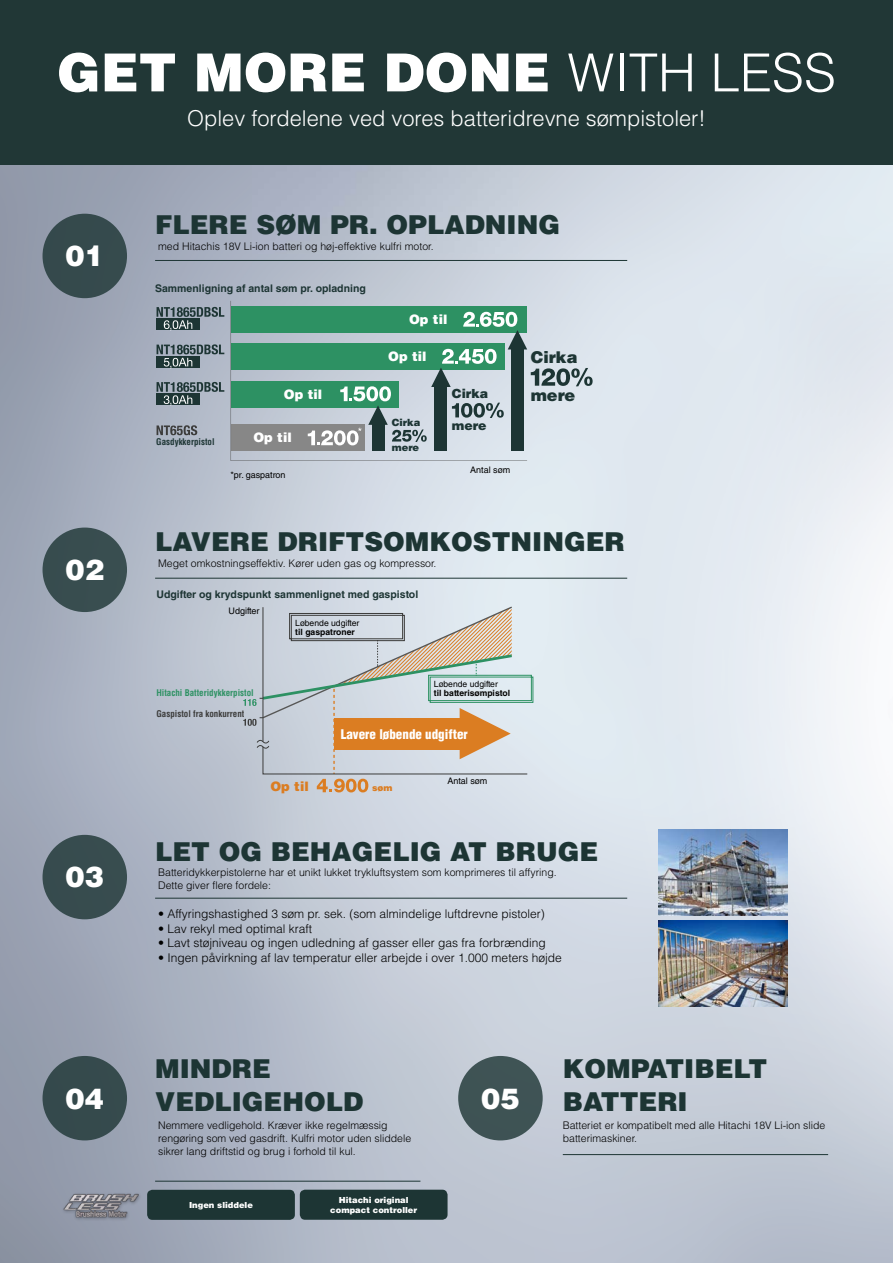
<style>
.page{position:relative;width:893px;height:1263px;background:#fff}
.page>*{position:absolute;margin:0;border:0;box-sizing:border-box;transform-origin:0 0}
.t1{font:900 52.5px "Helvetica LT Std";color:#fff}
.t2{font:900 28.65px "Helvetica LT Std";color:#fff}
.t3{font:900 26.1px/33px "Helvetica LT Std";color:#1d3534}
.t4{font:300 21.75px "Helvetica LT Std";color:#fff}
.t5{font:900 16.2px "Helvetica LT Std";color:#1d3534}
.t6{font:900 condensed 13.05px "Helvetica LT Std";color:#fff}
.t7{font:900 13.05px "Helvetica LT Std";color:#fff}
.t8{font:900 13.05px "Helvetica LT Std";color:#db7d22}
.t9{font:300 13.05px "Helvetica LT Std";color:#fff}
.t10{font:900 12.6px "Helvetica LT Std";color:#1d3534}
.t11{font:300 12px "Helvetica LT Std";color:#000}
.t12{font:300 10.5px/12.6px "Helvetica LT Std";color:#000}
.t13{font:700 10.5px "Helvetica LT Std";color:#1d3534}
.t14{font:900 9.9px "Helvetica LT Std";color:#1d3534}
.t15{font:9px "Helvetica LT Std";color:#000}
.t16{font:700 condensed 9px "Helvetica LT Std";color:#2d9163}
.t17{font:700 condensed 9px "Helvetica LT Std";color:#3c3c3b}
.t18{font:700 condensed 9px "Helvetica LT Std";color:#1d3534}
.t19{font:900 9px "Helvetica LT Std";color:#db7d22}
.t20{font:700 8.55px "Helvetica LT Std";color:#000}
.t21{font:8.55px "Helvetica LT Std";color:#000}
.t22{font:900 8.4px/10.4px "Helvetica LT Std";color:#fff;text-align:center}
.s1{font-weight:300}
</style>
<div class="page">
<img style="left:0;top:164px;width:893px;height:1099px">
<img style="left:658px;top:829px;width:129px;height:86px">
<img style="left:658px;top:920px;width:129px;height:86px">
<div style="left:157px;top:319px;width:43px;height:11px;background:#1d3534"></div>
<svg style="left:157px;top:307px;width:67px;height:22px"></svg>
<svg style="left:157px;top:366px;width:43px;height:2px"></svg>
<svg style="left:157px;top:344px;width:67px;height:22px"></svg>
<div style="left:157px;top:394px;width:43px;height:11px;background:#1d3534"></div>
<svg style="left:157px;top:382px;width:67px;height:22px"></svg>
<svg style="left:157px;top:425px;width:40px;height:10px"></svg>
<svg style="left:231px;top:301px;width:296px;height:160px;background:#7ba89a"></svg>
<div style="left:0;top:0;width:893px;height:164px;background:#213736"></div>
<div style="left:43px;top:214px;width:84px;height:84px;background:#354a4c;border-radius:50%"></div>
<div style="left:43px;top:527px;width:84px;height:85px;background:#384d4f;border-radius:50%"></div>
<div style="left:43px;top:835px;width:84px;height:84px;background:#374c4f;border-radius:50%"></div>
<div style="left:43px;top:1056px;width:84px;height:84px;background:#354a4c;border-radius:50%"></div>
<div style="left:458px;top:1056px;width:85px;height:84px;background:#3e5354;border-radius:50%"></div>
<hr style="left:155px;top:260px;width:472px;height:1px;background:#1d3534">
<hr style="left:155px;top:578px;width:472px;height:1px;background:#1d3534">
<hr style="left:155px;top:898px;width:472px;height:1px;background:#1d3534">
<hr style="left:155px;top:1181px;width:265px;height:1px;background:#1d3534">
<hr style="left:563px;top:1154px;width:265px;height:1px;background:#1d3534">
<div style="left:147px;top:1190px;width:148px;height:30px;background:#1d3534;border-radius:5px"></div>
<div style="left:300px;top:1190px;width:148px;height:30px;background:#1d3534;border-radius:5px"></div>
<img style="left:60px;top:1190px;width:83px;height:31px">
<svg style="left:308px;top:312px;width:285px;height:133px;background:#90b4ac"></svg>
<svg style="left:243px;top:605px;width:291px;height:187px;background:#ccc9c3"></svg>
<h1 class="t1" style="left:57px;top:38px;width:780px">GET MORE DONE <span class="s1">WITH LESS</span></h1>
<h3 class="t4" style="left:187px;top:104px;width:520px">Oplev fordelene ved vores batteridrevne sømpistoler!</h3>
<h3 class="t3" style="left:155px;top:208px;width:407px">FLERE SØM PR. OPLADNING</h3>
<h2 class="t2" style="left:66px;top:237px;width:40px">01</h2>
<p class="t12" style="left:158px;top:240px;width:277px">med Hitachis 18V Li-ion batteri og høj-effektive kulfri motor.</p>
<p class="t13" style="left:155px;top:282px;width:212px">Sammenligning af antal søm pr. opladning</p>
<p class="t9" style="left:169px;top:317px;width:5px">,</p>
<p class="t7" style="left:409px;top:311px;width:40px">Op til</p>
<p class="t9" style="left:169px;top:354px;width:5px">,</p>
<p class="t7" style="left:388px;top:348px;width:40px">Op til</p>
<h3 class="t5" style="left:531px;top:347px;width:48px">Cirka</h3>
<p class="t9" style="left:169px;top:391px;width:5px">,</p>
<p class="t7" style="left:284px;top:386px;width:40px">Op til</p>
<p class="t10" style="left:452px;top:385px;width:38px">Cirka</p>
<h3 class="t5" style="left:531px;top:384px;width:46px">mere</h3>
<p class="t14" style="left:392px;top:416px;width:30px">Cirka</p>
<p class="t10" style="left:452px;top:417px;width:36px">mere</p>
<p class="t18" style="left:156px;top:436px;width:60px">Gasdykkerpistol</p>
<p class="t7" style="left:253px;top:429px;width:40px">Op til</p>
<p class="t14" style="left:392px;top:441px;width:29px">mere</p>
<p class="t15" style="left:230px;top:469px;width:57px">*pr. gaspatron</p>
<p class="t15" style="left:470px;top:465px;width:41px">Antal søm</p>
<h3 class="t3" style="left:155px;top:525px;width:471px">LAVERE DRIFTSOMKOSTNINGER</h3>
<h2 class="t2" style="left:66px;top:551px;width:40px">02</h2>
<p class="t12" style="left:158px;top:557px;width:280px">Meget omkostningseffektiv. Kører uden gas og kompressor.</p>
<p class="t13" style="left:157px;top:588px;width:263px">Udgifter og krydspunkt sammenlignet med gaspistol</p>
<p class="t15" style="left:229px;top:606px;width:32px">Udgifter</p>
<p class="t21" style="left:295px;top:618px;width:65px">Løbende udgifter</p>
<p class="t20" style="left:295px;top:627px;width:61px">til gaspatroner</p>
<p class="t16" style="left:156px;top:687px;width:99px">Hitachi Batteridykkerpistol</p>
<p class="t17" style="left:156px;top:708px;width:89px">Gaspistol fra konkurrent</p>
<p class="t21" style="left:434px;top:679px;width:65px">Løbende udgifter</p>
<p class="t20" style="left:434px;top:688px;width:78px">til batterisømpistol</p>
<p class="t6" style="left:341px;top:726px;width:129px">Lavere løbende udgifter</p>
<p class="t8" style="left:270px;top:777px;width:40px">Op til</p>
<p class="t19" style="left:372px;top:782px;width:22px">søm</p>
<p class="t15" style="left:448px;top:776px;width:41px">Antal søm</p>
<h3 class="t3" style="left:155px;top:834px;width:445px">LET OG BEHAGELIG AT BRUGE</h3>
<h2 class="t2" style="left:66px;top:858px;width:40px">03</h2>
<p class="t12" style="left:158px;top:866px;width:400px">Batteridykkerpistolerne har et unikt lukket trykluftsystem som komprimeres til affyring.<br>Dette giver flere fordele:</p>
<p class="t11" style="left:158px;top:907px;width:388px">• Affyringshastighed 3 søm pr. sek. (som almindelige luftdrevne pistoler)</p>
<p class="t11" style="left:158px;top:921px;width:155px">• Lav rekyl med optimal kraft</p>
<p class="t11" style="left:158px;top:935px;width:389px">• Lavt støjniveau og ingen udledning af gasser eller gas fra forbrænding</p>
<p class="t11" style="left:158px;top:950px;width:405px">• Ingen påvirkning af lav temperatur eller arbejde i over 1.000 meters højde</p>
<h3 class="t3" style="left:155px;top:1051px;width:210px">MINDRE<br>VEDLIGEHOLD</h3>
<h3 class="t3" style="left:563px;top:1051px;width:206px">KOMPATIBELT<br>BATTERI</h3>
<h2 class="t2" style="left:66px;top:1079px;width:40px">04</h2>
<h2 class="t2" style="left:481px;top:1079px;width:40px">05</h2>
<p class="t12" style="left:158px;top:1119px;width:255px">Nemmere vedligehold. Kræver ikke regelmæssig rengøring som ved gasdrift. Kulfri motor uden sliddele sikrer lang driftstid og brug i forhold til kul.</p>
<p class="t12" style="left:563px;top:1119px;width:264px">Batteriet er kompatibelt med alle Hitachi 18V Li-ion slide batterimaskiner.</p>
<p class="t22" style="left:189px;top:1199px;width:65px">Ingen sliddele</p>
<p class="t22" style="left:330px;top:1194px;width:88px">Hitachi original compact controller</p>
</div>
